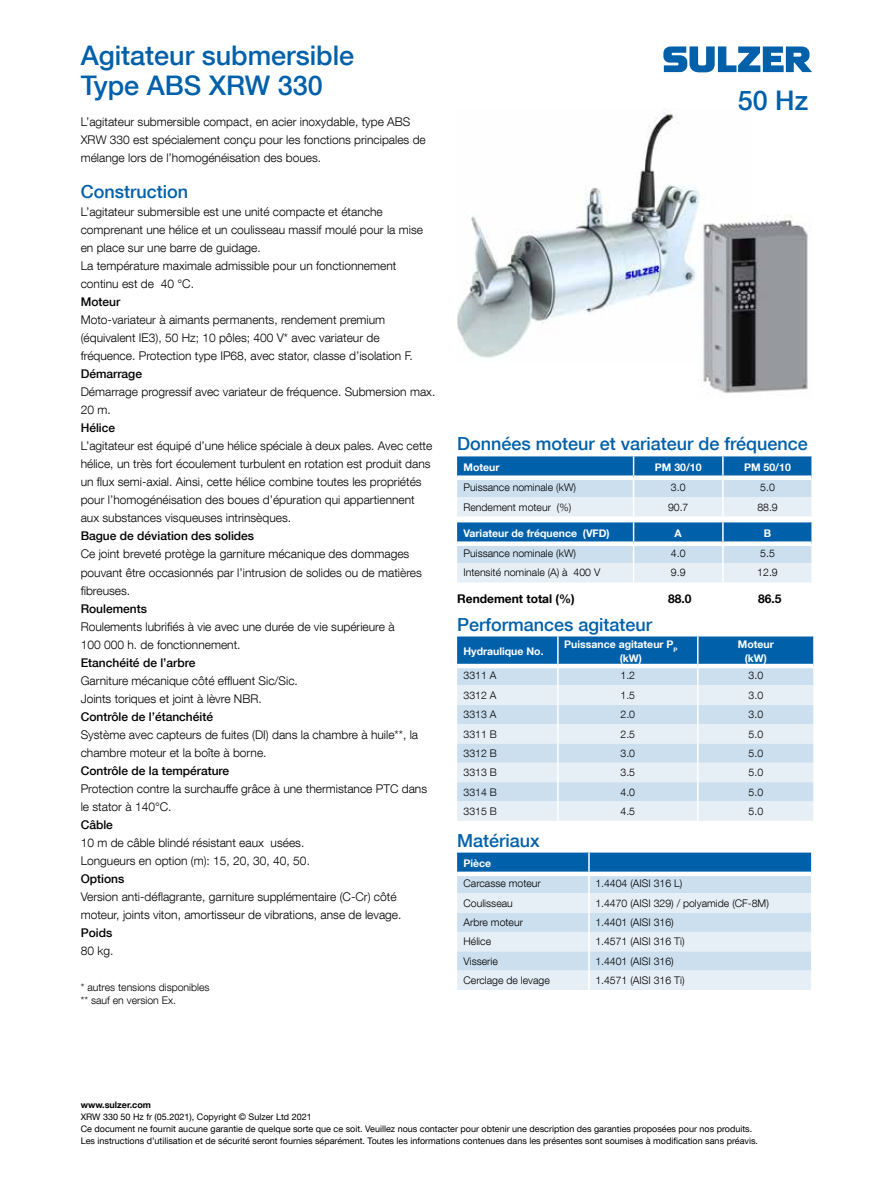
<style>
.page{position:relative;width:893px;height:1191px;background:#fff}
.page>*{position:absolute;margin:0;border:0;box-sizing:border-box;transform-origin:0 0}
.t1{font:500 27px/30px "Helvetica Neue LT Com";color:#0060a9}
.t2{font:500 18px "Helvetica Neue LT Com";color:#0060a9}
.t3{font:300 12px/18px "Helvetica Neue LT Com";color:#000}
.t4{font:500 12px "Helvetica Neue LT Com";color:#000}
.t5{font:700 12px "Helvetica Neue LT Com";color:#000}
.t6{font:300 10.5px/13.5px "Helvetica Neue LT Com";color:#000}
.t7{font:700 10.5px/13.5px "Helvetica Neue LT Com";color:#fff}
.t8{font:9px/12px "Helvetica Neue LT Com";color:#000}
.t9{font:700 9px "Helvetica Neue LT Com";color:#000}
</style>
<div class="page">
<svg style="left:663px;top:46px;width:149px;height:26px"></svg>
<img style="left:457px;top:108px;width:243px;height:250px">
<img style="left:699px;top:214px;width:109px;height:179px">
<svg style="left:457px;top:456px;width:356px;height:60px;background:#99bfdc"></svg>
<svg style="left:457px;top:522px;width:356px;height:60px;background:#99bfdc"></svg>
<svg style="left:457px;top:636px;width:357px;height:185px;background:#bbd4e7"></svg>
<hr style="left:813px;top:801px;width:2px;height:20px;background:#fff">
<svg style="left:457px;top:852px;width:355px;height:138px;background:#bdd5e8"></svg>
<hr style="left:588px;top:970px;width:2px;height:20px;background:#fff">
<hr style="left:811px;top:970px;width:2px;height:20px;background:#fff">
<h1 class="t1" style="left:81px;top:40px;width:275px">Agitateur submersible<br>Type ABS XRW 330</h1>
<p class="t3" style="left:81px;top:113px;width:347px">L’agitateur submersible compact, en acier inoxydable, type ABS<br>XRW 330 est spécialement conçu pour les fonctions principales de mélange lors de l’homogénéisation des boues.</p>
<h2 class="t2" style="left:81px;top:181px;width:109px">Construction</h2>
<p class="t3" style="left:81px;top:203px;width:344px">L’agitateur submersible est une unité compacte et étanche comprenant une hélice et un coulisseau massif moulé pour la mise en place sur une barre de guidage.<br>La température maximale admissible pour un fonctionnement continu est de 40 °C.</p>
<p class="t4" style="left:81px;top:295px;width:41px">Moteur</p>
<p class="t3" style="left:81px;top:311px;width:334px">Moto-variateur à aimants permanents, rendement premium (équivalent IE3), 50 Hz; 10 pôles; 400 V* avec variateur de fréquence. Protection type IP68, avec stator, classe d’isolation F.</p>
<p class="t4" style="left:81px;top:367px;width:63px">Démarrage</p>
<p class="t3" style="left:81px;top:383px;width:356px">Démarrage progressif avec variateur de fréquence. Submersion max.<br>20 m.</p>
<p class="t4" style="left:81px;top:421px;width:36px">Hélice</p>
<p class="t3" style="left:81px;top:437px;width:353px">L’agitateur est équipé d’une hélice spéciale à deux pales. Avec cette hélice, un très fort écoulement turbulent en rotation est produit dans un flux semi-axial. Ainsi, cette hélice combine toutes les propriétés pour l’homogénéisation des boues d’épuration qui appartiennent aux substances visqueuses intrinsèques.</p>
<p class="t4" style="left:81px;top:529px;width:175px">Bague de déviation des solides</p>
<p class="t3" style="left:81px;top:545px;width:343px">Ce joint breveté protège la garniture mécanique des dommages pouvant être occasionnés par l’intrusion de solides ou de matières fibreuses.</p>
<p class="t4" style="left:81px;top:601px;width:68px">Roulements</p>
<p class="t3" style="left:81px;top:617px;width:315px">Roulements lubrifiés à vie avec une durée de vie supérieure à<br>100 000 h. de fonctionnement.</p>
<p class="t4" style="left:81px;top:655px;width:116px">Etanchéité de l’arbre</p>
<p class="t3" style="left:81px;top:671px;width:219px">Garniture mécanique côté effluent Sic/Sic.<br>Joints toriques et joint à lèvre NBR.</p>
<p class="t4" style="left:81px;top:709px;width:134px">Contrôle de l’étanchéité</p>
<p class="t3" style="left:81px;top:725px;width:339px">Système avec capteurs de fuites (DI) dans la chambre à huile**, la chambre moteur et la boîte à borne.</p>
<p class="t4" style="left:81px;top:763px;width:150px">Contrôle de la température</p>
<p class="t3" style="left:81px;top:779px;width:348px">Protection contre la surchauffe grâce à une thermistance PTC dans le stator à 140°C.</p>
<p class="t4" style="left:81px;top:817px;width:34px">Câble</p>
<p class="t3" style="left:81px;top:833px;width:231px">10 m de câble blindé résistant eaux usées.<br>Longueurs en option (m): 15, 20, 30, 40, 50.</p>
<p class="t4" style="left:81px;top:871px;width:45px">Options</p>
<p class="t3" style="left:81px;top:887px;width:322px">Version anti-déflagrante, garniture supplémentaire (C-Cr) côté moteur, joints viton, amortisseur de vibrations, anse de levage.</p>
<p class="t4" style="left:81px;top:925px;width:33px">Poids</p>
<p class="t3" style="left:81px;top:941px;width:34px">80 kg.</p>
<p class="t6" style="left:81px;top:980px;width:130px">* autres tensions disponibles ** sauf en version Ex.</p>
<h1 class="t1" style="left:738px;top:85px;width:72px">50 Hz</h1>
<h2 class="t2" style="left:457px;top:433px;width:352px">Données moteur et variateur de fréquence</h2>
<p class="t7" style="left:463px;top:460px;width:37px">Moteur</p>
<p class="t7" style="left:655px;top:460px;width:48px">PM 30/10</p>
<p class="t7" style="left:744px;top:460px;width:48px">PM 50/10</p>
<p class="t6" style="left:463px;top:480px;width:114px">Puissance nominale (kW)</p>
<p class="t6" style="left:671px;top:480px;width:16px">3.0</p>
<p class="t6" style="left:760px;top:480px;width:16px">5.0</p>
<p class="t6" style="left:463px;top:500px;width:109px">Rendement moteur (%)</p>
<p class="t6" style="left:668px;top:500px;width:22px">90.7</p>
<p class="t6" style="left:757px;top:500px;width:22px">88.9</p>
<p class="t7" style="left:463px;top:526px;width:148px">Variateur de fréquence (VFD)</p>
<p class="t7" style="left:675px;top:526px;width:9px">A</p>
<p class="t7" style="left:764px;top:526px;width:9px">B</p>
<p class="t6" style="left:463px;top:546px;width:114px">Puissance nominale (kW)</p>
<p class="t6" style="left:671px;top:546px;width:16px">4.0</p>
<p class="t6" style="left:760px;top:546px;width:16px">5.5</p>
<p class="t6" style="left:463px;top:566px;width:138px">Intensité nominale (A) à 400 V</p>
<p class="t6" style="left:671px;top:566px;width:16px">9.9</p>
<p class="t6" style="left:757px;top:566px;width:22px">12.9</p>
<p class="t5" style="left:457px;top:591px;width:119px">Rendement total (%)</p>
<p class="t5" style="left:668px;top:591px;width:25px">88.0</p>
<p class="t5" style="left:758px;top:591px;width:25px">86.5</p>
<h2 class="t2" style="left:457px;top:613px;width:197px">Performances agitateur</h2>
<p class="t7" style="left:463px;top:644px;width:82px">Hydraulique No.</p>
<p class="t7" style="left:620px;top:637px;width:59px;text-indent:-55px">Puissance agitateur P<sub>P </sub>(kW)</p>
<p class="t7" style="left:738px;top:637px;width:37px;text-align:center">Moteur (kW)</p>
<p class="t6" style="left:463px;top:669px;width:34px">3311 A</p>
<p class="t6" style="left:621px;top:669px;width:16px">1.2</p>
<p class="t6" style="left:749px;top:669px;width:16px">3.0</p>
<p class="t6" style="left:463px;top:688px;width:34px">3312 A</p>
<p class="t6" style="left:621px;top:688px;width:16px">1.5</p>
<p class="t6" style="left:749px;top:688px;width:16px">3.0</p>
<p class="t6" style="left:463px;top:707px;width:34px">3313 A</p>
<p class="t6" style="left:621px;top:707px;width:16px">2.0</p>
<p class="t6" style="left:749px;top:707px;width:16px">3.0</p>
<p class="t6" style="left:463px;top:727px;width:35px">3311 B</p>
<p class="t6" style="left:621px;top:727px;width:16px">2.5</p>
<p class="t6" style="left:749px;top:727px;width:16px">5.0</p>
<p class="t6" style="left:463px;top:746px;width:35px">3312 B</p>
<p class="t6" style="left:621px;top:746px;width:16px">3.0</p>
<p class="t6" style="left:749px;top:746px;width:16px">5.0</p>
<p class="t6" style="left:463px;top:765px;width:35px">3313 B</p>
<p class="t6" style="left:621px;top:765px;width:16px">3.5</p>
<p class="t6" style="left:749px;top:765px;width:16px">5.0</p>
<p class="t6" style="left:463px;top:785px;width:35px">3314 B</p>
<p class="t6" style="left:621px;top:785px;width:16px">4.0</p>
<p class="t6" style="left:749px;top:785px;width:16px">5.0</p>
<p class="t6" style="left:463px;top:804px;width:35px">3315 B</p>
<p class="t6" style="left:621px;top:804px;width:16px">4.5</p>
<p class="t6" style="left:749px;top:804px;width:16px">5.0</p>
<h2 class="t2" style="left:457px;top:829px;width:84px">Matériaux</h2>
<p class="t7" style="left:463px;top:856px;width:29px">Pièce</p>
<p class="t6" style="left:463px;top:876px;width:79px">Carcasse moteur</p>
<p class="t6" style="left:595px;top:876px;width:88px">1.4404 (AISI 316 L)</p>
<p class="t6" style="left:463px;top:896px;width:51px">Coulisseau</p>
<p class="t6" style="left:595px;top:896px;width:175px">1.4470 (AISI 329) / polyamide (CF-8M)</p>
<p class="t6" style="left:463px;top:915px;width:61px">Arbre moteur</p>
<p class="t6" style="left:595px;top:915px;width:80px">1.4401 (AISI 316)</p>
<p class="t6" style="left:463px;top:934px;width:29px">Hélice</p>
<p class="t6" style="left:595px;top:934px;width:91px">1.4571 (AISI 316 Ti)</p>
<p class="t6" style="left:463px;top:954px;width:36px">Visserie</p>
<p class="t6" style="left:595px;top:954px;width:80px">1.4401 (AISI 316)</p>
<p class="t6" style="left:463px;top:973px;width:88px">Cerclage de levage</p>
<p class="t6" style="left:595px;top:973px;width:91px">1.4571 (AISI 316 Ti)</p>
<p class="t9" style="left:81px;top:1099px;width:72px">www.sulzer.com</p>
<p class="t8" style="left:81px;top:1110px;width:679px">XRW 330 50 Hz fr (05.2021), Copyright © Sulzer Ltd 2021<br>Ce document ne fournit aucune garantie de quelque sorte que ce soit. Veuillez nous contacter pour obtenir une description des garanties proposées pour nos produits.<br>Les instructions d’utilisation et de sécurité seront fournies séparément. Toutes les informations contenues dans les présentes sont soumises à modification sans préavis.</p>
</div>
